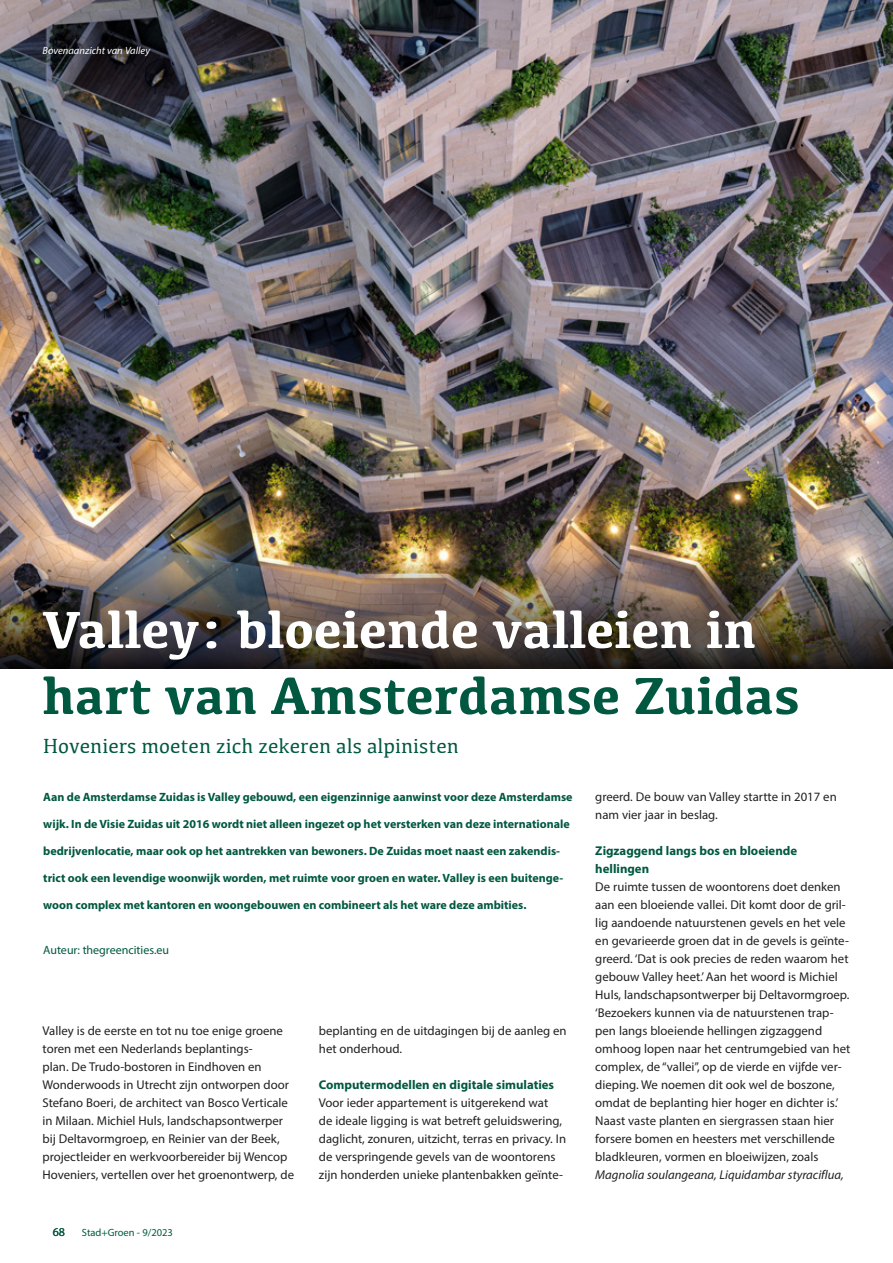
<style>
.page{position:relative;width:893px;height:1263px;background:#fff}
.page>*{position:absolute;margin:0;border:0;box-sizing:border-box;transform-origin:0 0}
.t1{font:700 54px "Kefa";color:#fff}
.t2{font:700 54px "Kefa";color:#005840}
.t3{font:21px "Kefa";color:#005840}
.t4{font:12.75px/18px "Myriad Pro";color:#231f20}
.t5{font:700 12.75px/18px "Myriad Pro";color:#005840}
.t6{font:italic 12.75px "Myriad Pro";color:#231f20}
.t7{font:700 12px "Myriad Pro";color:#005840}
.t8{font:12px "Myriad Pro";color:#005840}
.t9{font:italic 10.5px "Myriad Pro";color:#fff}
.t10{font:10.5px "Myriad Pro";color:#005840}
</style>
<div class="page">
<img style="left:0;top:0;width:893px;height:559px">
<img style="left:0;top:559px;width:893px;height:109px">
<p class="t9" style="left:43px;top:44px;width:109px">Bovenaanzicht van Valley</p>
<h1 class="t1" style="left:43px;top:594px;width:715px">Valley: bloeiende valleien in</h1>
<h1 class="t2" style="left:43px;top:660px;width:759px">hart van Amsterdamse Zuidas</h1>
<h2 class="t3" style="left:43px;top:732px;width:417px">Hoveniers moeten zich zekeren als alpinisten</h2>
<p class="t7" style="left:43px;top:789px;width:531px">Aan de Amsterdamse Zuidas is Valley gebouwd, een eigenzinnige aanwinst voor deze Amsterdamse</p>
<p class="t7" style="left:43px;top:816px;width:528px">wijk. In de Visie Zuidas uit 2016 wordt niet alleen ingezet op het versterken van deze internationale</p>
<p class="t7" style="left:43px;top:843px;width:518px">bedrijvenlocatie, maar ook op het aantrekken van bewoners. De Zuidas moet naast een zakendis-</p>
<p class="t7" style="left:43px;top:870px;width:522px">trict ook een levendige woonwijk worden, met ruimte voor groen en water. Valley is een buitenge-</p>
<p class="t7" style="left:43px;top:897px;width:485px">woon complex met kantoren en woongebouwen en combineert als het ware deze ambities.</p>
<p class="t8" style="left:43px;top:943px;width:127px">Auteur: thegreencities.eu</p>
<p class="t4" style="left:43px;top:1022px;width:253px">Valley is de eerste en tot nu toe enige groene toren met een Nederlands beplantings-<br>plan. De Trudo-bostoren in Eindhoven en Wonderwoods in Utrecht zijn ontworpen door Stefano Boeri, de architect van Bosco Verticale in Milaan. Michiel Huls, landschapsontwerper bij Deltavormgroep, en Reinier van der Beek, projectleider en werkvoorbereider bij Wencop Hoveniers, vertellen over het groenontwerp, de</p>
<p class="t4" style="left:319px;top:1022px;width:249px">beplanting en de uitdagingen bij de aanleg en het onderhoud.</p>
<p class="t5" style="left:319px;top:1075px;width:237px">Computermodellen en digitale simulaties</p>
<p class="t4" style="left:319px;top:1094px;width:249px">Voor ieder appartement is uitgerekend wat<br>de ideale ligging is wat betreft geluidswering, daglicht, zonuren, uitzicht, terras en privacy. In de verspringende gevels van de woontorens zijn honderden unieke plantenbakken geïnte-</p>
<p class="t8" style="left:53px;top:1224px;width:14px">68</p>
<p class="t10" style="left:82px;top:1226px;width:93px">Stad+Groen - 9/2023</p>
<p class="t4" style="left:595px;top:788px;width:243px">greerd. De bouw van Valley startte in 2017 en nam vier jaar in beslag.</p>
<p class="t5" style="left:595px;top:841px;width:203px">Zigzaggend langs bos en bloeiende hellingen</p>
<p class="t4" style="left:595px;top:878px;width:257px">De ruimte tussen de woontorens doet denken aan een bloeiende vallei. Dit komt door de gril&shy;lig aandoende natuurstenen gevels en het vele en gevarieerde groen dat in de gevels is geïnte&shy;greerd. ‘Dat is ook precies de reden waarom het gebouw Valley heet.’ Aan het woord is Michiel Huls, landschapsontwerper bij Deltavormgroep. ‘Bezoekers kunnen via de natuurstenen trap&shy;pen langs bloeiende hellingen zigzaggend omhoog lopen naar het centrumgebied van het complex, de “vallei”, op de vierde en vijfde ver&shy;dieping. We noemen dit ook wel de boszone, omdat de beplanting hier hoger en dichter is.’ Naast vaste planten en siergrassen staan hier forsere bomen en heesters met verschillende bladkleuren, vormen en bloeiwijzen, zoals</p>
<p class="t6" style="left:595px;top:1167px;width:250px">Magnolia soulangeana, Liquidambar styraciflua,</p>
</div>
